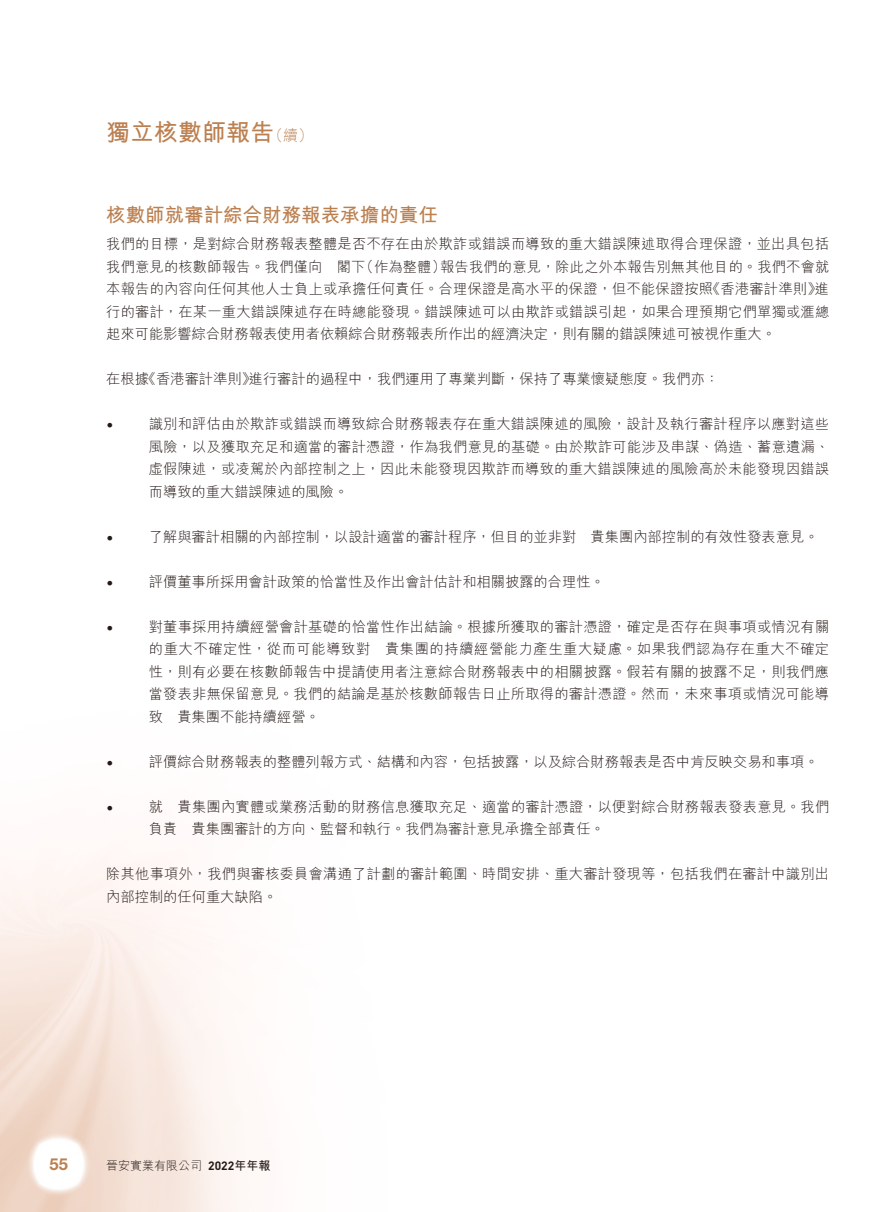
<style>
.page{position:relative;width:893px;height:1212px;background:#fff}
.page>*{position:absolute;margin:0;border:0;box-sizing:border-box;transform-origin:0 0}
.t1{font:700 24px "M Hei HK";color:#bc8050}
.t2{font:700 19.5px "M Hei HK";color:#bc8050}
.t3{font:700 16.5px "Helvetica Neue LT Std";color:#bc8050}
.t4{font:300 15px "M Hei HK";color:#bc8050}
.t5{font:300 14.25px/22.5px "M Hei HK";letter-spacing:.015em;color:#231916}
.t6{font:14.25px "DINOT";color:#231916}
.t7{font:300 12px "M Hei HK";color:#231916}
.t8{font:700 12px "DINOT";color:#231916}
.s1{font-family:"M Hei HK"}
</style>
<div class="page">
<svg style="left:26px;top:1131px;width:66px;height:66px"></svg>
<div style="left:26px;top:1131px;width:66px;height:66px;border:1px solid #fff;border-radius:50%"></div>
<h1 class="t1" style="left:106px;top:114px;width:169px">獨立核數師報告</h1>
<p class="t4" style="left:268px;top:127px;width:46px">（續(</p>
<h2 class="t2" style="left:106px;top:200px;width:333px">核數師就審計綜合財務報表承擔的責任</h2>
<p class="t5" style="left:106px;top:233px;width:724px;text-align:right">我們的目標，是對綜合財務報表整體是否不存在由於欺詐或錯誤而導致的重大錯誤陳述取得合理保證，並出具包括報告我們的意見，除此之外本報告別無其他目的。我們不會就</p>
<p class="t5" style="left:106px;top:255px;width:261px">我們意見的核數師報告。我們僅向　閣下</p>
<p class="t5" style="left:360px;top:255px;width:88px">（作為整體）</p>
<p class="t5" style="left:106px;top:278px;width:724px">本報告的內容向任何其他人士負上或承擔任何責任。合理保證是高水平的保證，但不能保證按照<br>行的審計，在某一重大錯誤陳述存在時總能發現。錯誤陳述可以由欺詐或錯誤引起，如果合理預期它們單獨或滙總起來可能影響綜合財務報表使用者依賴綜合財務報表所作出的經濟決定，則有關的錯誤陳述可被視作重大。</p>
<p class="t5" style="left:249px;top:368px;width:472px">進行審計的過程中，我們運用了專業判斷，保持了專業懷疑態度。我們亦：</p>
<p class="t5" style="left:706px;top:278px;width:124px">《香港審計準則進》</p>
<p class="t5" style="left:142px;top:368px;width:115px">《香港審計準則》</p>
<p class="t5" style="left:106px;top:368px;width:44px">在根據</p>
<p class="t6" style="left:106px;top:413px;width:9px">•</p>
<p class="t6" style="left:106px;top:526px;width:9px">•</p>
<p class="t6" style="left:106px;top:571px;width:9px">•</p>
<p class="t6" style="left:106px;top:616px;width:9px">•</p>
<p class="t6" style="left:106px;top:751px;width:9px">•</p>
<p class="t6" style="left:106px;top:796px;width:9px">•</p>
<p class="t5" style="left:149px;top:413px;width:682px">識別和評估由於欺詐或錯誤而導致綜合財務報表存在重大錯誤陳述的風險，設計及執行審計程序以應對這些</p>
<p class="t5" style="left:149px;top:435px;width:682px;text-align:justify">風險，以及獲取充足和適當的審計憑證，作為我們意見的基礎。由於欺詐可能涉及串謀、偽造、蓄意遺漏、虛假陳述，或凌駕於內部控制之上，因此未能發現因欺詐而導致的重大錯誤陳述的風險高於未能發現因錯誤而導致的重大錯誤陳述的風險。</p>
<p class="t5" style="left:149px;top:525px;width:671px">了解與審計相關的內部控制，以設計適當的審計程序，但目的並非對　貴集團內部控制的有效性發表意見。</p>
<p class="t5" style="left:149px;top:570px;width:458px">評價董事所採用會計政策的恰當性及作出會計估計和相關披露的合理性。</p>
<p class="t5" style="left:149px;top:615px;width:682px">對董事採用持續經營會計基礎的恰當性作出結論。根據所獲取的審計憑證，確定是否存在與事項或情況有關</p>
<p class="t5" style="left:149px;top:638px;width:682px;text-align:justify">的重大不確定性，從而可能導致對　貴集團的持續經營能力產生重大疑慮。如果我們認為存在重大不確定性，則有必要在核數師報告中提請使用者注意綜合財務報表中的相關披露。假若有關的披露不足，則我們應當發表非無保留意見。我們的結論是基於核數師報告日止所取得的審計憑證。然而，未來事項或情況可能導致　貴集團不能持續經營。</p>
<p class="t5" style="left:149px;top:750px;width:671px">評價綜合財務報表的整體列報方式、結構和內容，包括披露，以及綜合財務報表是否中肯反映交易和事項。</p>
<p class="t5" style="left:149px;top:795px;width:682px">就　貴集團內實體或業務活動的財務信息獲取充足、適當的審計憑證，以便對綜合財務報表發表意見。我們</p>
<p class="t5" style="left:149px;top:818px;width:458px">負責　貴集團審計的方向、監督和執行。我們為審計意見承擔全部責任。</p>
<p class="t5" style="left:106px;top:863px;width:724px">除其他事項外，我們與審核委員會溝通了計劃的審計範圍、時間安排、重大審計發現等，包括我們在審計中識別出內部控制的任何重大缺陷。</p>
<p class="t3" style="left:50px;top:1154px;width:20px">55</p>
<p class="t7" style="left:106px;top:1159px;width:97px">晉安實業有限公司</p>
<p class="t8" style="left:208px;top:1156px;width:64px">2022<span class="s1">年年報</span></p>
</div>
